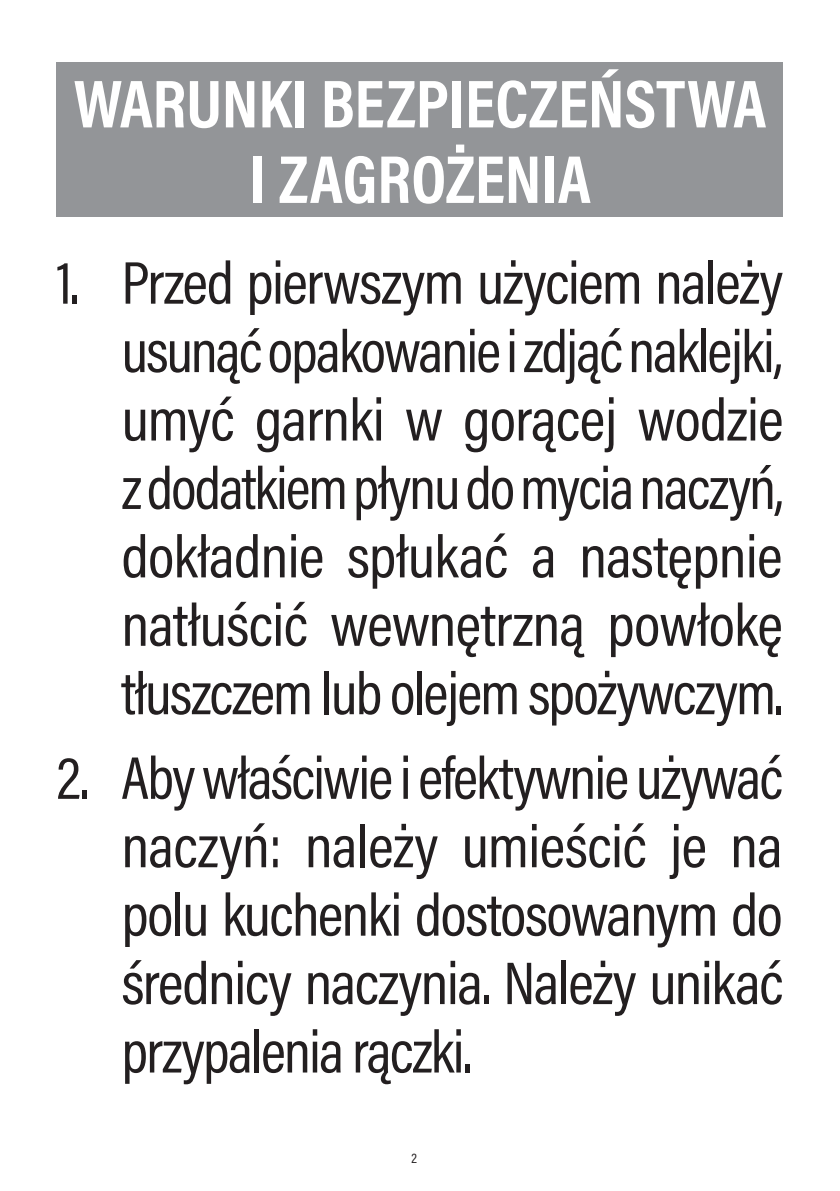
<style>
.page{position:relative;width:840px;height:1191px;background:#fff}
.page>*{position:absolute;margin:0;border:0;box-sizing:border-box;transform-origin:0 0}
.naglowek{font:700 68.4px "Acumin Pro Cond";color:#fff}
.t1{font:60.8px/68.4px "Acumin Pro Cond";letter-spacing:-.025em;color:#231f20;text-align:justify}
.Pagina{font:14px "Acumin Pro Cond";color:#231f20}
</style>
<div class="page">
<div style="left:57px;top:62px;width:725px;height:155px;background:#939598"></div>
<p class="naglowek" style="left:74px;top:59px;width:693px">WARUNKI BEZPIECZEŃSTWA</p>
<p class="naglowek" style="left:249px;top:134px;width:343px">I ZAGROŻENIA</p>
<p class="t1" style="left:121px;top:247px;width:663px;text-indent:-65px">1. Przed pierwszym użyciem należy usunąć opakowanie i zdjąć naklejki, umyć garnki w gorącej wodzie z dodatkiem płynu do mycia naczyń, dokładnie spłukać a następnie natłuścić wewnętrzną powłokę tłuszczem lub olejem spożywczym.</p>
<p class="t1" style="left:121px;top:742px;width:663px;text-indent:-65px">2. Aby właściwie i efektywnie używać naczyń: należy umieścić je na polu kuchenki dostosowanym do średnicy naczynia. Należy unikać przypalenia rączki.</p>
<p class="Pagina" style="left:411px;top:1148px;width:7px">2</p>
</div>
